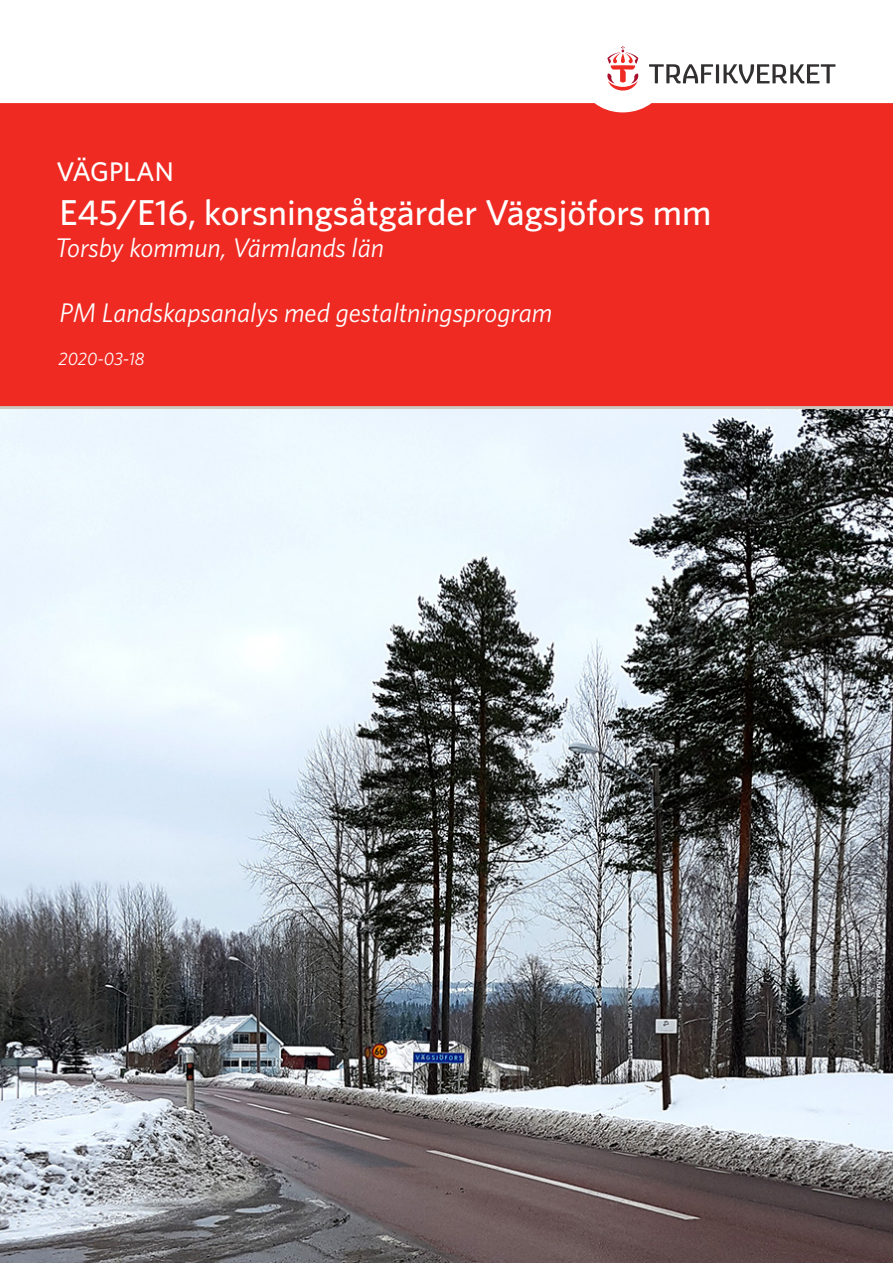
<style>
.page{position:relative;width:893px;height:1263px;background:#fff}
.page>*{position:absolute;margin:0;border:0;box-sizing:border-box;transform-origin:0 0}
.t1{font:500 36px "Whitney";color:#fff}
.t2{font:italic 27px "Whitney";color:#fff}
.t3{font:500 27px "Whitney";color:#fff}
.t4{font:italic 18px "Whitney";color:#fff}
</style>
<div class="page">
<div style="left:0;top:103px;width:893px;height:303px;background:#ee2a23"></div>
<svg style="left:649px;top:64px;width:186px;height:19px"></svg>
<svg style="left:607px;top:46px;width:32px;height:45px"></svg>
<img style="left:0;top:409px;width:893px;height:854px">
<p class="t3" style="left:57px;top:154px;width:119px">VÄGPLAN</p>
<h1 class="t1" style="left:59px;top:188px;width:653px">E45/E16, korsningsåtgärder Vägsjöfors mm</h1>
<p class="t2" style="left:55px;top:230px;width:330px">Torsby kommun, Värmlands län</p>
<p class="t2" style="left:59px;top:294px;width:494px">PM Landskapsanalys med gestaltningsprogram</p>
<p class="t4" style="left:59px;top:347px;width:87px">2020-03-18</p>
</div>
